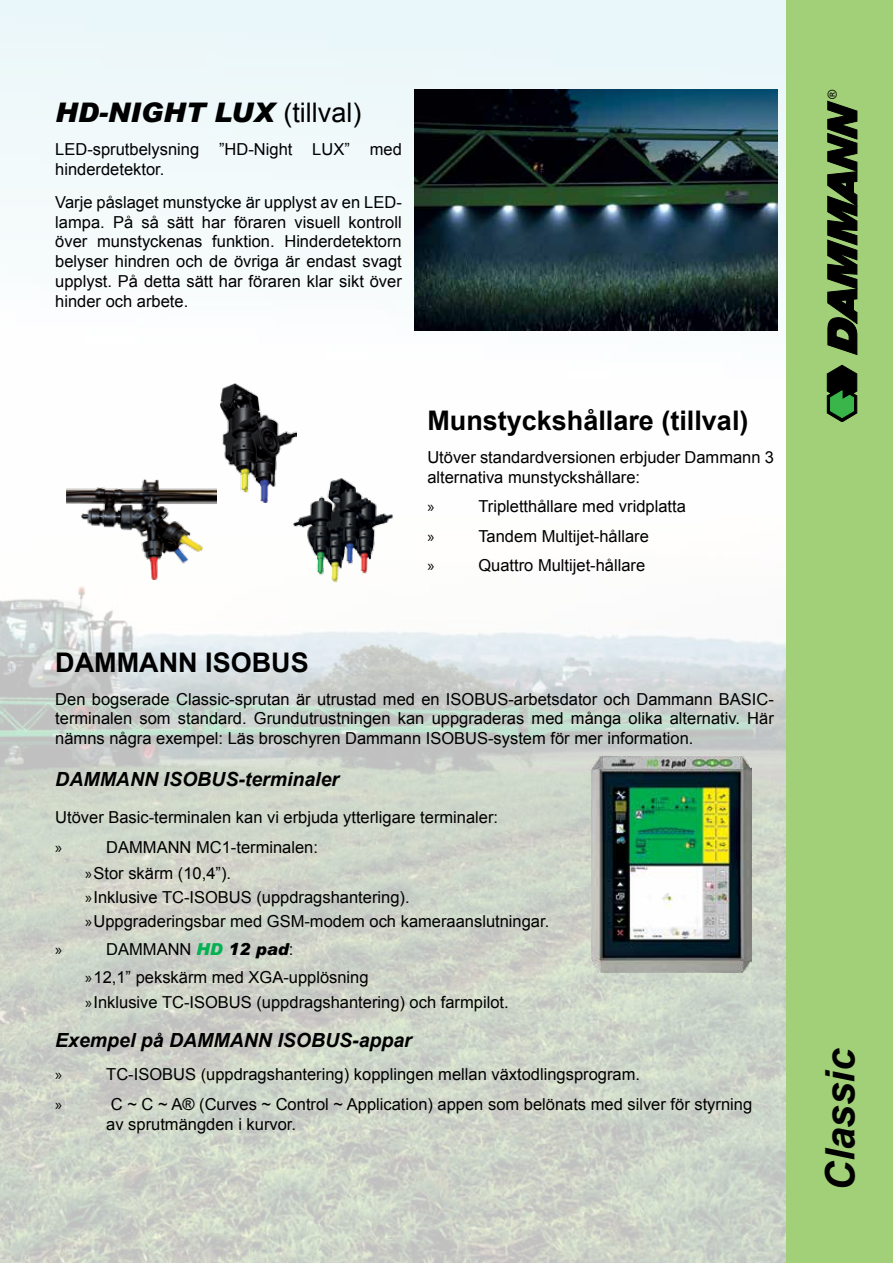
<style>
.page{position:relative;width:893px;height:1263px;background:#fff}
.page>*{position:absolute;margin:0;border:0;box-sizing:border-box;transform-origin:0 0}
.t1{font:italic 700 40.5px "Arial";color:#000}
.t2{font:700 27px "Arial";color:#000}
.t3{font:italic 900 27px "Arial";color:#000}
.t4{font:italic 700 19.5px "Arial";color:#000}
.t5{font:16.5px/19.8px "Arial";color:#000}
.t6{font:16.5px "Myriad Pro";color:#000}
.t7{font:12.6px "Arial";color:#000}
.s1{font-weight:400;font-style:normal}
.s2{font-family:"Myriad Pro"}
.s3{font-weight:900;font-style:italic;color:#05b153}
.s4{font-weight:900;font-style:italic}
</style>
<div class="page">
<img style="left:0;top:0;width:787px;height:1263px">
<div style="left:787px;top:0;width:106px;height:1263px;background:#a1d078"></div>
<svg style="left:827px;top:101px;width:30px;height:254px"></svg>
<svg style="left:827px;top:365px;width:30px;height:57px"></svg>
<img style="left:220px;top:383px;width:77px;height:119px">
<img style="left:292px;top:477px;width:104px;height:105px">
<img style="left:67px;top:479px;width:150px;height:101px">
<img style="left:591px;top:757px;width:161px;height:216px">
<img style="left:415px;top:89px;width:362px;height:241px">
<h2 class="t3" style="left:55px;top:95px;width:308px">HD-NIGHT LUX <span class="s1">(tillval)</span></h2>
<p class="t5" style="left:55px;top:139px;width:348px">LED-sprutbelysning ”HD-Night LUX” med hinderdetektor.</p>
<p class="t5" style="left:55px;top:192px;width:348px;text-align:justify">Varje påslaget munstycke är upplyst av en LED&shy;lampa. På så sätt har föraren visuell kontroll över munstyckenas funktion. Hinderdetektorn belyser hindren och de övriga är endast svagt upplyst. På detta sätt har föraren klar sikt över hinder och arbete.</p>
<h2 class="t2" style="left:427px;top:403px;width:323px">Munstyckshållare (tillval)</h2>
<p class="t5" style="left:427px;top:448px;width:348px">Utöver standardversionen erbjuder Dammann 3 alternativa munstyckshållare:</p>
<p class="t6" style="left:427px;top:496px;width:8px">»</p>
<p class="t5" style="left:478px;top:497px;width:209px">Tripletthållare med vridplatta</p>
<p class="t6" style="left:427px;top:526px;width:8px">»</p>
<p class="t5" style="left:478px;top:526px;width:172px">Tandem Multijet-hållare</p>
<p class="t6" style="left:427px;top:555px;width:8px">»</p>
<p class="t5" style="left:478px;top:555px;width:168px">Quattro Multijet-hållare</p>
<h2 class="t2" style="left:55px;top:644px;width:255px">DAMMANN ISOBUS</h2>
<p class="t5" style="left:55px;top:689px;width:720px;text-align:justify">Den bogserade Classic-sprutan är utrustad med en ISOBUS-arbetsdator och Dammann BASIC&shy;terminalen som standard. Grundutrustningen kan uppgraderas med många olika alternativ. Här nämns några exempel: Läs broschyren Dammann ISOBUS-system för mer information.</p>
<p class="t4" style="left:55px;top:766px;width:285px">DAMMANN ISOBUS-terminaler</p>
<p class="t5" style="left:55px;top:808px;width:444px">Utöver Basic-terminalen kan vi erbjuda ytterligare terminaler:</p>
<p class="t6" style="left:55px;top:837px;width:8px">»</p>
<p class="t5" style="left:85px;top:833px;width:235px;line-height:26.7px;text-indent:21px">DAMMANN MC1-terminalen: <span class="s2">»</span>Stor skärm (10,4”).</p>
<p class="t5" style="left:85px;top:886px;width:466px;line-height:24px"><span class="s2">»</span>Inklusive TC-ISOBUS (uppdragshantering). <span class="s2">»</span>Uppgraderingsbar med GSM-modem och kameraanslutningar.</p>
<p class="t6" style="left:55px;top:939px;width:8px">»</p>
<p class="t5" style="left:85px;top:935px;width:285px;line-height:27.9px;text-indent:21px">DAMMANN <span class="s3">HD</span> <span class="s4">12 pad</span>:<br><span class="s2">»</span>12,1” pekskärm med XGA-upplösning</p>
<p class="t5" style="left:85px;top:992px;width:425px"><span class="s2">»</span>Inklusive TC-ISOBUS (uppdragshantering) och farmpilot.</p>
<p class="t4" style="left:55px;top:1027px;width:358px">Exempel på DAMMANN ISOBUS-appar</p>
<p class="t6" style="left:55px;top:1065px;width:8px">»</p>
<p class="t5" style="left:106px;top:1065px;width:535px">TC-ISOBUS (uppdragshantering) kopplingen mellan växtodlingsprogram.</p>
<p class="t6" style="left:55px;top:1094px;width:8px">»</p>
<p class="t5" style="left:106px;top:1094px;width:647px">C ~ C ~ A® (Curves ~ Control ~ Application) appen som belönats med silver för styrning av sprutmängden i kurvor.</p>
<p class="t7" style="left:824px;top:99px;width:11px;rotate:-90deg">®</p>
<h1 class="t1" style="left:813px;top:1191px;width:144px;rotate:-90deg">Classic</h1>
</div>
